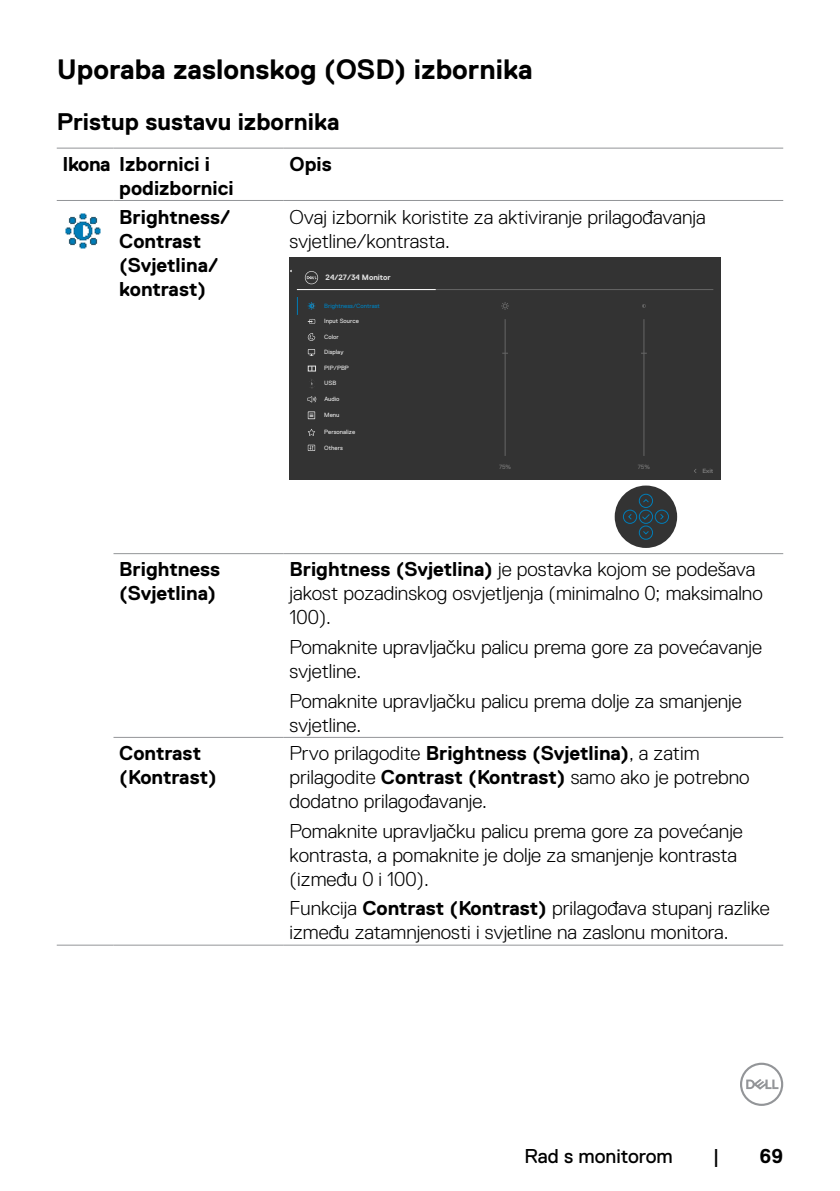
<style>
.page{position:relative;width:840px;height:1191px;background:#fff}
.page>*{position:absolute;margin:0;border:0;box-sizing:border-box;transform-origin:0 0}
.t1{font:700 28px "Dell Replica";color:#000}
.t2{font:700 24px "Dell Replica";color:#000}
.t3{font:300 20px/24px "Dell Replica";color:#000}
.t4{font:700 20px/24px "Dell Replica";color:#000}
.t5{font:20px "Dell Replica";color:#000}
.t6{font:700 7.8px "Dell Replica";color:#e4e4e4}
.t7{font:6.2px "Dell Replica";color:#e4e4e4}
.t8{font:6.2px "Dell Replica";color:#007db8}
.t9{font:6.2px "Dell Replica";color:#777}
.t10{font:700 6.2px "Dell Replica";color:#777}
.s1{font-weight:700}
</style>
<div class="page">
<svg style="left:740px;top:1062px;width:42px;height:44px"></svg>
<hr style="left:57px;top:148px;width:56px;height:1px;background:#939598">
<hr style="left:113px;top:148px;width:170px;height:1px;background:#939598">
<hr style="left:283px;top:148px;width:499px;height:1px;background:#939598">
<hr style="left:57px;top:200px;width:56px;height:1px;background:#939598">
<hr style="left:113px;top:200px;width:170px;height:1px;background:#939598">
<hr style="left:283px;top:200px;width:499px;height:1px;background:#939598">
<hr style="left:113px;top:553px;width:170px;height:1px;background:#939598">
<hr style="left:283px;top:553px;width:499px;height:1px;background:#939598">
<hr style="left:113px;top:737px;width:170px;height:1px;background:#939598">
<hr style="left:283px;top:737px;width:499px;height:1px;background:#939598">
<hr style="left:57px;top:944px;width:56px;height:1px;background:#939598">
<hr style="left:113px;top:944px;width:170px;height:1px;background:#939598">
<hr style="left:283px;top:944px;width:499px;height:1px;background:#939598">
<img style="left:65px;top:213px;width:36px;height:36px">
<div style="left:289px;top:257px;width:431px;height:223px;background:#333"></div>
<div style="left:614px;top:485px;width:62px;height:63px;background:#333;border-radius:50%"></div>
<svg style="left:297px;top:297px;width:1px;height:18px"></svg>
<svg style="left:307px;top:319px;width:8px;height:5px"></svg>
<svg style="left:307px;top:333px;width:8px;height:8px"></svg>
<svg style="left:307px;top:302px;width:8px;height:8px"></svg>
<svg style="left:308px;top:349px;width:7px;height:7px"></svg>
<svg style="left:305px;top:271px;width:13px;height:13px"></svg>
<hr style="left:297px;top:289px;width:416px;height:1px;background:#666">
<hr style="left:297px;top:289px;width:138px;height:1px;background:#fff">
<div style="left:638px;top:510px;width:14px;height:14px;border:1px solid #007db8;border-radius:50%"></div>
<div style="left:638px;top:525px;width:14px;height:14px;border:1px solid #007db8;border-radius:50%"></div>
<div style="left:622px;top:510px;width:14px;height:14px;border:1px solid #007db8;border-radius:50%"></div>
<div style="left:654px;top:510px;width:14px;height:14px;border:1px solid #007db8;border-radius:50%"></div>
<svg style="left:643px;top:531px;width:6px;height:4px"></svg>
<div style="left:638px;top:494px;width:14px;height:14px;border:1px solid #007db8;border-radius:50%"></div>
<svg style="left:643px;top:499px;width:6px;height:4px"></svg>
<svg style="left:660px;top:514px;width:3px;height:6px"></svg>
<svg style="left:628px;top:514px;width:4px;height:6px"></svg>
<svg style="left:640px;top:513px;width:10px;height:7px"></svg>
<svg style="left:501px;top:302px;width:8px;height:8px"></svg>
<hr style="left:504px;top:319px;width:1px;height:137px;background:#666">
<hr style="left:643px;top:319px;width:1px;height:137px;background:#666">
<svg style="left:307px;top:365px;width:9px;height:6px"></svg>
<svg style="left:308px;top:429px;width:7px;height:7px"></svg>
<svg style="left:307px;top:445px;width:8px;height:6px"></svg>
<svg style="left:308px;top:445px;width:6px;height:5px"></svg>
<svg style="left:307px;top:411px;width:8px;height:8px"></svg>
<svg style="left:308px;top:412px;width:6px;height:6px"></svg>
<svg style="left:307px;top:396px;width:9px;height:6px"></svg>
<h1 class="t1" style="left:57px;top:53px;width:477px">Uporaba zaslonskog (OSD) izbornika</h1>
<p class="t2" style="left:57px;top:108px;width:284px">Pristup sustavu izbornika</p>
<p class="t4" style="left:119px;top:152px;width:116px;text-indent:-57px">Ikona Izbornici i podizbornici</p>
<p class="t4" style="left:289px;top:152px;width:44px">Opis</p>
<p class="t4" style="left:119px;top:205px;width:113px">Brightness/<br>Contrast (Svjetlina/ kontrast)</p>
<p class="t3" style="left:289px;top:205px;width:417px">Ovaj izbornik koristite za aktiviranje prilagođavanja svjetline/kontrasta.</p>
<p class="t7" style="left:324px;top:318px;width:36px">Input Source</p>
<p class="t7" style="left:324px;top:333px;width:16px">Color</p>
<p class="t6" style="left:325px;top:273px;width:67px">24/27/34 Monitor</p>
<p class="t8" style="left:324px;top:302px;width:57px">Brightness/Contrast</p>
<p class="t7" style="left:324px;top:349px;width:21px">Display</p>
<p class="t7" style="left:324px;top:365px;width:26px">PIP/PBP</p>
<p class="t7" style="left:324px;top:380px;width:14px">USB</p>
<p class="t7" style="left:324px;top:396px;width:17px">Audio</p>
<p class="t7" style="left:324px;top:412px;width:17px">Menu</p>
<p class="t7" style="left:324px;top:429px;width:32px">Personalize</p>
<p class="t7" style="left:324px;top:444px;width:20px">Others</p>
<p class="t9" style="left:499px;top:463px;width:13px">75%</p>
<p class="t9" style="left:637px;top:463px;width:13px">75%</p>
<p class="t10" style="left:702px;top:467px;width:13px">Exit</p>
<p class="t4" style="left:119px;top:557px;width:103px">Brightness (Svjetlina)</p>
<p class="t3" style="left:289px;top:557px;width:474px"><span class="s1">Brightness (Svjetlina)</span> je postavka kojom se podešava jakost pozadinskog osvjetljenja (minimalno 0; maksimalno<br>100).</p>
<p class="t3" style="left:289px;top:635px;width:474px">Pomaknite upravljačku palicu prema gore za povećavanje svjetline.</p>
<p class="t3" style="left:289px;top:689px;width:453px">Pomaknite upravljačku palicu prema dolje za smanjenje svjetline.</p>
<p class="t4" style="left:119px;top:741px;width:99px">Contrast (Kontrast)</p>
<p class="t3" style="left:289px;top:741px;width:461px">Prvo prilagodite <span class="s1">Brightness (Svjetlina)</span>, a zatim prilagodite <span class="s1">Contrast (Kontrast)</span> samo ako je potrebno dodatno prilagođavanje.</p>
<p class="t3" style="left:289px;top:819px;width:454px">Pomaknite upravljačku palicu prema gore za povećanje kontrasta, a pomaknite je dolje za smanjenje kontrasta (između 0 i 100).</p>
<p class="t3" style="left:289px;top:896px;width:481px">Funkcija <span class="s1">Contrast (Kontrast)</span> prilagođava stupanj razlike između zatamnjenosti i svjetline na zaslonu monitora.</p>
<p class="t5" style="left:524px;top:1144px;width:149px">Rad s monitorom</p>
<p class="t5" style="left:712px;top:1144px;width:8px">|</p>
<p class="t4" style="left:759px;top:1143px;width:25px">69</p>
</div>
